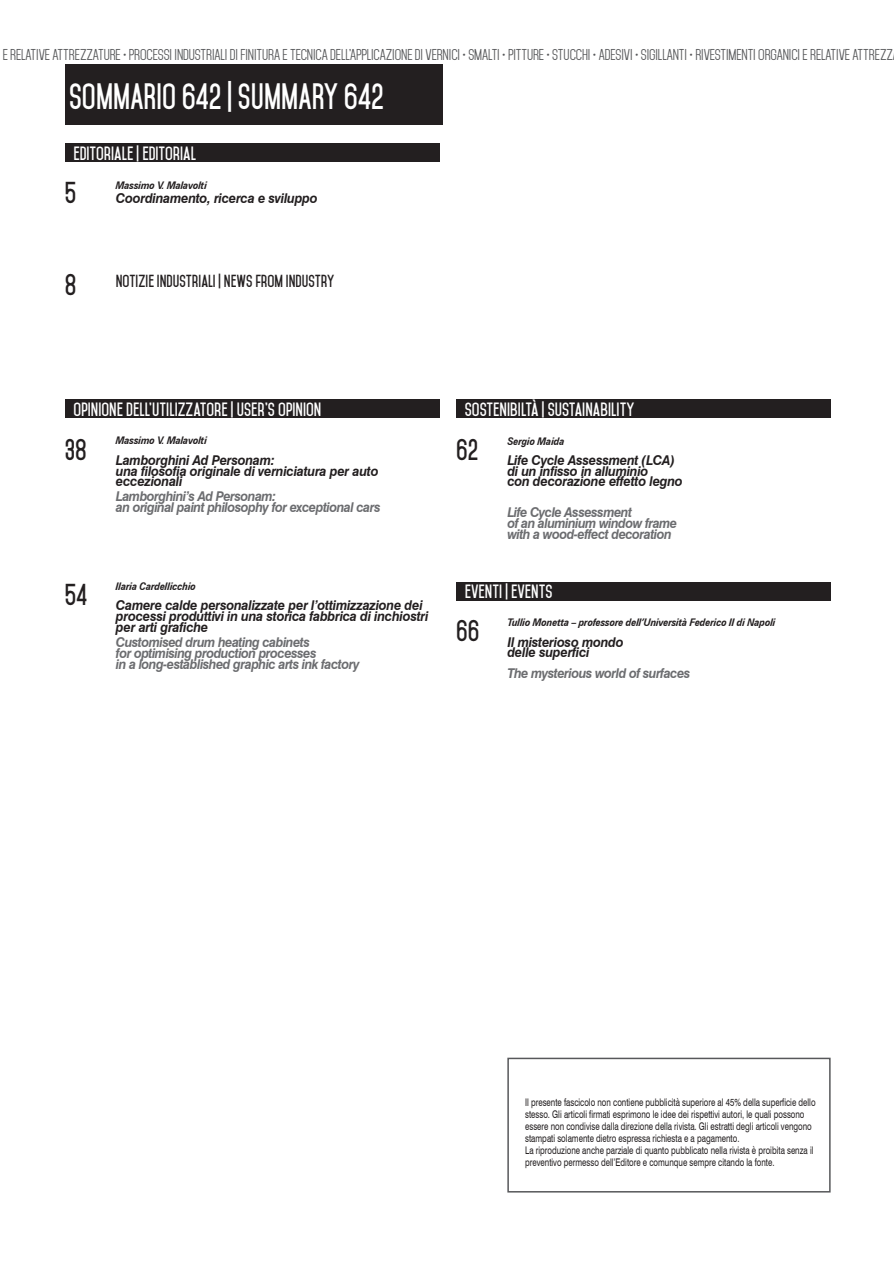
<style>
.page{position:relative;width:894px;height:1264px;background:#fff}
.page>*{position:absolute;margin:0;border:0;box-sizing:border-box;transform-origin:0 0}
.t1{font:700 31.5px "Mohave";color:#fff;scale:.9 1}
.t2{font:700 25.95px "Mohave";color:#231f20;scale:.9 1}
.t3{font:700 16.5px "Mohave";color:#fff;scale:.95 1}
.t4{font:700 15px "Mohave";color:#231f20;scale:.95 1}
.t5{font:italic 700 13.5px/10.8px "Swiss 721 BT";letter-spacing:-.02em;color:#231f20;scale:.95 1}
.t6{font:italic 700 13.5px/10.8px "Swiss 721 BT";letter-spacing:-.04em;color:#6c6d70;scale:.94 1}
.t7{font:13.5px "Mohave";letter-spacing:-.01em;color:#57585a}
.t8{font:10.5px/12px "Swiss 721 BT";color:#231f20;scale:.75 1}
.t9{font:italic 700 10.5px "Zurich BT";letter-spacing:-.02em;color:#231f20;scale:.9 1}
</style>
<div class="page">
<div style="left:65px;top:65px;width:377px;height:60px;background:#231f20"></div>
<div style="left:65px;top:399px;width:374px;height:19px;background:#231f20"></div>
<div style="left:456px;top:399px;width:374px;height:19px;background:#231f20"></div>
<div style="left:456px;top:582px;width:374px;height:18px;background:#231f20"></div>
<div style="left:507px;top:1057px;width:323px;height:135px;border:2px solid #57585a"></div>
<div style="left:65px;top:143px;width:374px;height:19px;background:#231f20"></div>
<p class="t7" style="left:3px;top:46px;width:891px">E RELATIVE ATTREZZATURE • PROCESSI INDUSTRIALI DI FINITURA E TECNICA DELL’APPLICAZIONE DI VERNICI • SMALTI • PITTURE • STUCCHI • ADESIVI • SIGILLANTI • RIVESTIMENTI ORGANICI E RELATIVE ATTREZZ</p>
<h1 class="t1" style="left:69px;top:77px;width:351px">SOMMARIO 642 | SUMMARY 642</h1>
<h3 class="t3" style="left:73px;top:143px;width:131px">EDITORIALE | EDITORIAL</h3>
<p class="t9" style="left:116px;top:177px;width:103px">Massimo V. Malavolti</p>
<h2 class="t2" style="left:65px;top:177px;width:14px">5</h2>
<p class="t5" style="left:116px;top:193px;width:214px">Coordinamento, ricerca e sviluppo</p>
<h2 class="t2" style="left:65px;top:269px;width:14px">8</h2>
<h3 class="t4" style="left:116px;top:272px;width:231px">NOTIZIE INDUSTRIALI | NEWS FROM INDUSTRY</h3>
<h3 class="t3" style="left:73px;top:399px;width:262px">OPINIONE DELL’UTILIZZATORE | USER’S OPINION</h3>
<h3 class="t3" style="left:464px;top:399px;width:180px">SOSTENIBILTÀ | SUSTAINABILITY</h3>
<h2 class="t2" style="left:65px;top:433px;width:26px">38</h2>
<h2 class="t2" style="left:65px;top:579px;width:26px">54</h2>
<p class="t9" style="left:116px;top:433px;width:103px">Massimo V. Malavolti</p>
<p class="t5" style="left:116px;top:454px;width:278px">Lamborghini Ad Personam:<br>una filosofia originale di verniciatura per auto eccezionali</p>
<p class="t6" style="left:116px;top:491px;width:283px">Lamborghini’s Ad Personam:<br>an original paint philosophy for exceptional cars</p>
<p class="t9" style="left:116px;top:578px;width:91px">Ilaria Cardellicchio</p>
<p class="t5" style="left:116px;top:600px;width:330px">Camere calde personalizzate per l’ottimizzazione dei processi produttivi in una storica fabbrica di inchiostri per arti grafiche</p>
<p class="t6" style="left:116px;top:636px;width:260px">Customised drum heating cabinets<br>for optimising production processes<br>in a long-established graphic arts ink factory</p>
<p class="t9" style="left:507px;top:433px;width:65px">Sergio Maida</p>
<p class="t5" style="left:507px;top:454px;width:186px;text-indent:-51px"><sup>62</sup> Life Cycle Assessment (LCA) di un infisso in alluminio<br>con decorazione effetto legno</p>
<p class="t6" style="left:507px;top:507px;width:182px">Life Cycle Assessment<br>of an aluminium window frame with a wood-effect decoration</p>
<h3 class="t3" style="left:464px;top:581px;width:94px">EVENTI | EVENTS</h3>
<h2 class="t2" style="left:456px;top:615px;width:27px">66</h2>
<p class="t9" style="left:507px;top:615px;width:299px">Tullio Monetta – professore dell’Università Federico II di Napoli</p>
<p class="t5" style="left:507px;top:636px;width:124px">Il misterioso mondo delle superfici</p>
<p class="t6" style="left:507px;top:667px;width:196px">The mysterious world of surfaces</p>
<p class="t8" style="left:525px;top:1096px;width:389px">Il presente fascicolo non contiene pubblicità superiore al 45% della superficie dello stesso. Gli articoli firmati esprimono le idee dei rispettivi autori, le quali possono essere non condivise dalla direzione della rivista. Gli estratti degli articoli vengono stampati solamente dietro espressa richiesta e a pagamento.<br>La riproduzione anche parziale di quanto pubblicato nella rivista è proibita senza il preventivo permesso dell’Editore e comunque sempre citando la fonte.</p>
</div>
